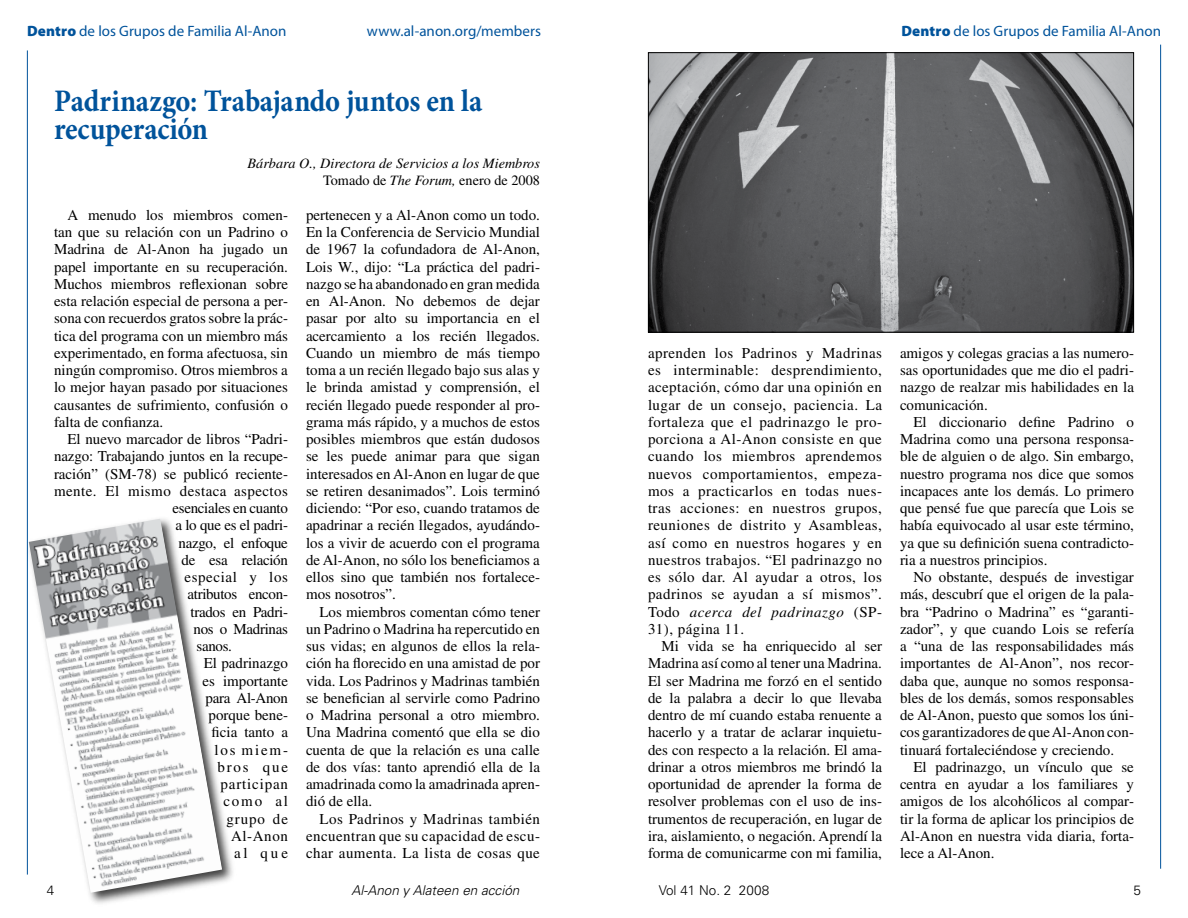
<style>
.page{position:relative;width:1188px;height:918px;background:#fff}
.page>*{position:absolute;margin:0;border:0;box-sizing:border-box;transform-origin:0 0}
.t1{font:700 31.35px/28.5px "Minion Pro";letter-spacing:-.005em;color:#00539b;scale:.91 1}
.t2{font:15px/17.2px "Times";color:#000;text-align:justify}
.t3{font:15px "Times";letter-spacing:-.02em;color:#000}
.t4{font:15px "Myriad Pro";color:#00539b}
.t5{font:15px "Times";letter-spacing:.03em;color:#000}
.t6{font:15px "Times";letter-spacing:.04em;color:#000}
.t7{font:15px "Times";letter-spacing:.055em;color:#000}
.t8{font:italic 14.25px/17.2px "Times";color:#000;text-align:right}
.t9{font:italic 300 13.5px "Univers";color:#000}
.t10{font:300 13.5px "Univers";color:#000}
.s1{font-weight:900}
.s2{font-style:normal}
.s3{font-style:italic}
</style>
<div class="page">
<hr style="left:27px;top:50px;width:1px;height:825px;background:#00539b">
<hr style="left:1160px;top:45px;width:1px;height:824px;background:#00539b">
<div style="left:25px;top:515px;width:211px;height:392px;background:#000;opacity:.75"></div>
<img style="left:27px;top:519px;width:195px;height:374px">
<img style="left:650px;top:54px;width:482px;height:277px">
<div style="left:648px;top:52px;width:486px;height:281px;border:1px solid #000"></div>
<p class="t4" style="left:27px;top:23px;width:261px"><span class="s1">Dentro</span> de los Grupos de Familia Al-Anon</p>
<p class="t4" style="left:367px;top:23px;width:176px">www.al‑anon.org/members</p>
<h1 class="t1" style="left:54px;top:86px;width:472px">Padrinazgo: Trabajando juntos en la recuperación</h1>
<p class="t8" style="left:248px;top:154px;width:294px">Bárbara O., Directora de Servicios a los Miembros<br><span class="s2">Tomado de</span> The Forum, <span class="s2">enero de 2008</span></p>
<p class="t2" style="left:54px;top:206px;width:236px;text-indent:14px">A menudo los miembros comen&shy;tan que su relación con un Padrino o Madrina de Al-Anon ha jugado un papel importante en su recuperación.<br>Muchos miembros reflexionan sobre esta relación especial de persona a per&shy;sona con recuerdos gratos sobre la prác&shy;tica del programa con un miembro más experimentado, en forma afectuosa, sin ningún compromiso. Otros miembros a lo mejor hayan pasado por situaciones causantes de sufrimiento, confusión o falta de confianza.</p>
<p class="t2" style="left:68px;top:430px;width:222px">El nuevo marcador de libros “Padri-</p>
<p class="t2" style="left:54px;top:448px;width:236px">nazgo: Trabajando juntos en la recupe-</p>
<p class="t2" style="left:54px;top:465px;width:236px">ración” (SM-78) se publicó reciente-</p>
<p class="t5" style="left:54px;top:482px;width:235px">mente. El mismo destaca aspectos</p>
<p class="t3" style="left:172px;top:500px;width:117px">esenciales en cuanto</p>
<p class="t3" style="left:176px;top:517px;width:114px">a lo que es el padri-</p>
<p class="t3" style="left:178px;top:534px;width:111px">nazgo, el enfoque</p>
<p class="t3" style="left:182px;top:551px;width:108px">de esa relación</p>
<p class="t6" style="left:184px;top:569px;width:105px">especial y los</p>
<p class="t3" style="left:188px;top:586px;width:102px">atributos encon-</p>
<p class="t3" style="left:190px;top:603px;width:99px">trados en Padri-</p>
<p class="t3" style="left:194px;top:620px;width:96px">nos o Madrinas</p>
<p class="t2" style="left:196px;top:637px;width:37px">sanos.</p>
<p class="t2" style="left:204px;top:655px;width:86px">El padrinazgo</p>
<p class="t2" style="left:202px;top:672px;width:87px">es importante</p>
<p class="t3" style="left:206px;top:689px;width:84px">para Al-Anon</p>
<p class="t2" style="left:208px;top:706px;width:81px">porque bene-</p>
<p class="t2" style="left:212px;top:724px;width:78px">ficia tanto a</p>
<p class="t2" style="left:214px;top:741px;width:75px">los miem-</p>
<p class="t2" style="left:218px;top:758px;width:72px">bros que</p>
<p class="t7" style="left:220px;top:776px;width:69px">participan</p>
<p class="t2" style="left:224px;top:793px;width:66px">como al</p>
<p class="t2" style="left:226px;top:810px;width:63px">grupo de</p>
<p class="t2" style="left:231px;top:827px;width:59px">Al-Anon</p>
<p class="t2" style="left:234px;top:844px;width:55px">al que</p>
<p class="t2" style="left:306px;top:206px;width:236px">pertenecen y a Al-Anon como un todo.<br>En la Conferencia de Servicio Mundial de 1967 la cofundadora de Al-Anon, Lois W., dijo: “La práctica del padri&shy;nazgo se ha abandonado en gran medida en Al-Anon. No debemos de dejar pasar por alto su importancia en el acercamiento a los recién llegados.<br>Cuando un miembro de más tiempo toma a un recién llegado bajo sus alas y le brinda amistad y comprensión, el recién llegado puede responder al pro&shy;grama más rápido, y a muchos de estos posibles miembros que están dudosos se les puede animar para que sigan interesados en Al-Anon en lugar de que se retiren desanimados”. Lois terminó diciendo: “Por eso, cuando tratamos de apadrinar a recién llegados, ayudándo&shy;los a vivir de acuerdo con el programa de Al-Anon, no sólo los beneficiamos a ellos sino que también nos fortalece&shy;mos nosotros”.</p>
<p class="t2" style="left:306px;top:603px;width:236px;text-indent:14px">Los miembros comentan cómo tener un Padrino o Madrina ha repercutido en sus vidas; en algunos de ellos la rela&shy;ción ha florecido en una amistad de por vida. Los Padrinos y Madrinas también se benefician al servirle como Padrino o Madrina personal a otro miembro.<br>Una Madrina comentó que ella se dio cuenta de que la relación es una calle de dos vías: tanto aprendió ella de la amadrinada como la amadrinada apren&shy;dió de ella.</p>
<p class="t2" style="left:306px;top:810px;width:236px;text-indent:14px">Los Padrinos y Madrinas también encuentran que su capacidad de escu&shy;char aumenta. La lista de cosas que</p>
<p class="t9" style="left:352px;top:882px;width:169px">Al‑Anon y Alateen en acción</p>
<p class="t4" style="left:901px;top:23px;width:261px"><span class="s1">Dentro</span> de los Grupos de Familia Al-Anon</p>
<p class="t2" style="left:648px;top:344px;width:236px">aprenden los Padrinos y Madrinas es interminable: desprendimiento, aceptación, cómo dar una opinión en lugar de un consejo, paciencia. La fortaleza que el padrinazgo le pro&shy;porciona a Al-Anon consiste en que cuando los miembros aprendemos nuevos comportamientos, empeza&shy;mos a practicarlos en todas nues&shy;tras acciones: en nuestros grupos, reuniones de distrito y Asambleas, así como en nuestros hogares y en nuestros trabajos. “El padrinazgo no es sólo dar. Al ayudar a otros, los padrinos se ayudan a sí mismos”.<br>Todo <span class="s3">acerca del padrinazgo</span> (SP-31), página 11.</p>
<p class="t2" style="left:648px;top:637px;width:236px;text-indent:14px">Mi vida se ha enriquecido al ser Madrina así como al tener una Madrina.<br>El ser Madrina me forzó en el sentido de la palabra a decir lo que llevaba dentro de mí cuando estaba renuente a hacerlo y a tratar de aclarar inquietu&shy;des con respecto a la relación. El ama&shy;drinar a otros miembros me brindó la oportunidad de aprender la forma de resolver problemas con el uso de ins&shy;trumentos de recuperación, en lugar de ira, aislamiento, o negación. Aprendí la forma de comunicarme con mi familia,</p>
<p class="t10" style="left:659px;top:882px;width:112px">Vol 41 No. 2 2008</p>
<p class="t2" style="left:900px;top:344px;width:236px">amigos y colegas gracias a las numero&shy;sas oportunidades que me dio el padri&shy;nazgo de realzar mis habilidades en la comunicación.</p>
<p class="t2" style="left:900px;top:413px;width:236px;text-indent:14px">El diccionario define Padrino o Madrina como una persona responsa&shy;ble de alguien o de algo. Sin embargo, nuestro programa nos dice que somos incapaces ante los demás. Lo primero que pensé fue que parecía que Lois se había equivocado al usar este término, ya que su definición suena contradicto&shy;ria a nuestros principios.</p>
<p class="t2" style="left:900px;top:568px;width:236px;text-indent:14px">No obstante, después de investigar más, descubrí que el origen de la pala&shy;bra “Padrino o Madrina” es “garanti&shy;zador”, y que cuando Lois se refería a “una de las responsabilidades más importantes de Al-Anon”, nos recor&shy;daba que, aunque no somos responsa&shy;bles de los demás, somos responsables de Al-Anon, puesto que somos los úni&shy;cos garantizadores de que Al-Anon con&shy;tinuará fortaleciéndose y creciendo.</p>
<p class="t2" style="left:900px;top:758px;width:236px;text-indent:14px">El padrinazgo, un vínculo que se centra en ayudar a los familiares y amigos de los alcohólicos al compar&shy;tir la forma de aplicar los principios de Al-Anon en nuestra vida diaria, forta&shy;lece a Al-Anon.</p>
</div>
